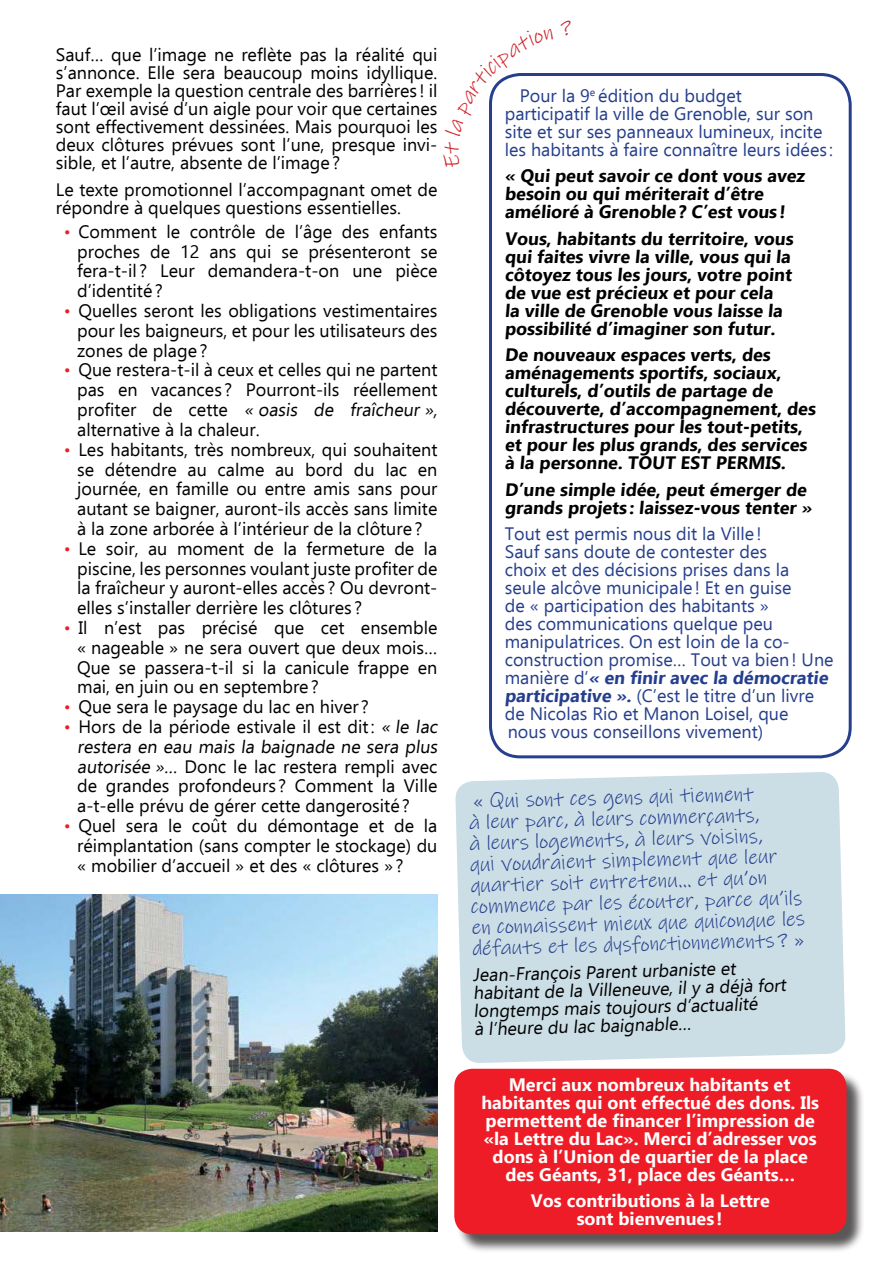
<style>
.page{position:relative;width:893px;height:1263px;background:#fff}
.page>*{position:absolute;margin:0;border:0;box-sizing:border-box;transform-origin:0 0}
.Encart_texte_centre{font:21px/21px "Ink Free";color:#253f8e}
.t1{font:18px/19.8px "Ebrima";color:#000;text-align:justify}
.t2{font:700 18px/18px "Ebrima";color:#000}
.t3{font:18px/18px "Ebrima";color:#253f8e}
.t4{font:700 18px/18px "Ebrima";color:#fff;text-align:center}
.s1{font-family:"Nimbus San L";font-size:16.5px;color:#ee1c26}
.s2{font-weight:700}
</style>
<div class="page">
<div style="left:457px;top:1071px;width:408px;height:182px;background:#231f20;opacity:.75"></div>
<div style="left:454px;top:1069px;width:392px;height:165px;background:#ee1c26;border-radius:18px"></div>
<div style="left:455px;top:772px;width:391px;height:291px;background:#cbdde5"></div>
<div style="left:489px;top:73px;width:363px;height:685px;border:3px solid #253f8e;border-radius:30px"></div>
<img style="left:0;top:895px;width:437px;height:337px">
<svg style="left:489px;top:73px;width:64px;height:95px"></svg>
<p class="t1" style="left:56px;top:45px;width:383px;line-height:18px">Sauf… que l’image ne reflète pas la réalité qui s’annonce. Elle sera beaucoup moins idyllique.<br>Par exemple la question centrale des barrières ! il faut l’œil avisé d’un aigle pour voir que certaines sont effectivement dessinées. Mais pourquoi les deux clôtures prévues sont l’une, presque invi&shy;sible, et l’autre, absente de l’image?</p>
<p class="t1" style="left:56px;top:180px;width:383px;line-height:18px">Le texte promotionnel l’accompagnant omet de répondre à quelques questions essentielles.</p>
<p class="t1" style="left:77px;top:221px;width:362px;text-indent:-13px"><span class="s1">•</span> Comment le contrôle de l’âge des enfants proches de 12 ans qui se présenteront se fera-t-il ? Leur demandera-t-on une pièce d’identité?</p>
<p class="t1" style="left:77px;top:300px;width:362px;text-indent:-13px"><span class="s1">•</span> Quelles seront les obligations vestimentaires pour les baigneurs, et pour les utilisateurs des zones de plage?</p>
<p class="t1" style="left:77px;top:360px;width:365px;text-align:left;text-indent:-13px"><span class="s1">•</span> Que restera-t-il à ceux et celles qui ne partent pas en vacances ? Pourront-ils réellement p rofi te r d e cette « oasis de fraîcheur », alternative à la chaleur.</p>
<p class="t1" style="left:77px;top:439px;width:362px;text-indent:-13px"><span class="s1">•</span> Les habitants, très nombreux, qui souhaitent se détendre au calme au bord du lac en journée, en famille ou entre amis sans pour autant se baigner, auront-ils accès sans limite à la zone arborée à l’intérieur de la clôture?</p>
<p class="t1" style="left:77px;top:538px;width:362px;text-indent:-13px"><span class="s1">•</span> Le soir, au moment de la fermeture de la piscine, les personnes voulant juste profiter de la fraîcheur y auront-elles accès ? Ou devront&shy;elles s’installer derrière les clôtures ?</p>
<p class="t1" style="left:77px;top:617px;width:362px;text-indent:-13px"><span class="s1">•</span> Il n’est pas précisé que cet ensemble « nageable » ne sera ouvert que deux mois… Que se passera-t-il si la canicule frappe en mai, en juin ou en septembre?</p>
<p class="t1" style="left:64px;top:696px;width:306px"><span class="s1">•</span> Que sera le paysage du lac en hiver ?</p>
<p class="t1" style="left:77px;top:716px;width:365px;text-align:left;text-indent:-13px"><span class="s1">•</span> Hors de la période estivale il est dit: «le lac restera en eau mais la baignade ne sera plus autorisée»… Donc le lac restera rempli avec de grandes profondeurs ? Comment la Ville a-t-elle prévu de gérer cette dangerosité?</p>
<p class="t1" style="left:77px;top:815px;width:362px;text-indent:-13px"><span class="s1">•</span> Quel sera le coût du démontage et de la réimplantation (sans compter le stockage) du « mobilier d’accueil » et des « clôtures »?</p>
<p class="t3" style="left:505px;top:86px;width:330px;text-indent:15px">Pour la 9<sup>e</sup> édition du budget<br>participatif la ville de Grenoble, sur son site et sur ses panneaux lumineux, incite les habitants à faire connaître leurs idées :</p>
<p class="t2" style="left:505px;top:166px;width:304px">« Qui peut savoir ce dont vous avez besoin ou qui mériterait d’être amélioré à Grenoble? C’est vous !</p>
<p class="t2" style="left:505px;top:228px;width:292px">Vous, habitants du territoire, vous qui faites vivre la ville, vous qui la côtoyez tous les jours, votre point de vue est précieux et pour cela la ville de Grenoble vous laisse la possibilité d’imaginer son futur.</p>
<p class="t2" style="left:505px;top:345px;width:315px">De nouveaux espaces verts, des aménagements sportifs, sociaux, culturels, d’outils de partage de découverte, d’accompagnement, des infrastructures pour les tout-petits, et pour les plus grands, des services à la personne. TOUT EST PERMIS.</p>
<p class="t2" style="left:505px;top:479px;width:311px">D’une simple idée, peut émerger de grands projets : laissez-vous tenter »</p>
<p class="t3" style="left:505px;top:524px;width:330px">Tout est permis nous dit la Ville!<br>Sauf sans doute de contester des<br>choix et des décisions prises dans la seule alcôve municipale! Et en guise<br>de « participation des habitants »<br>des communications quelque peu manipulatrices. On est loin de la co&shy;construction promise… Tout va bien! Une manière d’<span class="s2">« en finir avec la démocratie participative ».</span> (C’est le titre d’un livre de Nicolas Rio et Manon Loisel, que<br>nous vous conseillons vivement)</p>
<p class="Encart_texte_centre" style="left:467px;top:792px;width:335px;rotate:-2deg">« Qui sont ces gens qui tiennent<br>à leur parc, à leurs commerçants,<br>à leurs logements, à leurs voisins,<br>qui voudraient simplement que leur quartier soit entretenu… et qu’on commence par les écouter, parce qu’ils en connaissent mieux que quiconque les défauts et les dysfonctionnements ? »</p>
<p class="t1" style="left:473px;top:964px;width:315px;line-height:18px;text-align:left;rotate:-1deg">Jean-François Parent urbaniste et habitant de la Villeneuve, il y a déjà fort longtemps mais toujours d’actualité<br>à l’heure du lac baignable…</p>
<p class="t4" style="left:481px;top:1074px;width:339px">Merci aux nombreux habitants et habitantes qui ont effectué des dons. Ils permettent de financer l’impression de «la Lettre du Lac». Merci d’adresser vos dons à l’Union de quartier de la place des Géants, 31, place des Géants…</p>
<p class="t4" style="left:531px;top:1191px;width:240px">Vos contributions à la Lettre sont bienvenues !</p>
</div>
